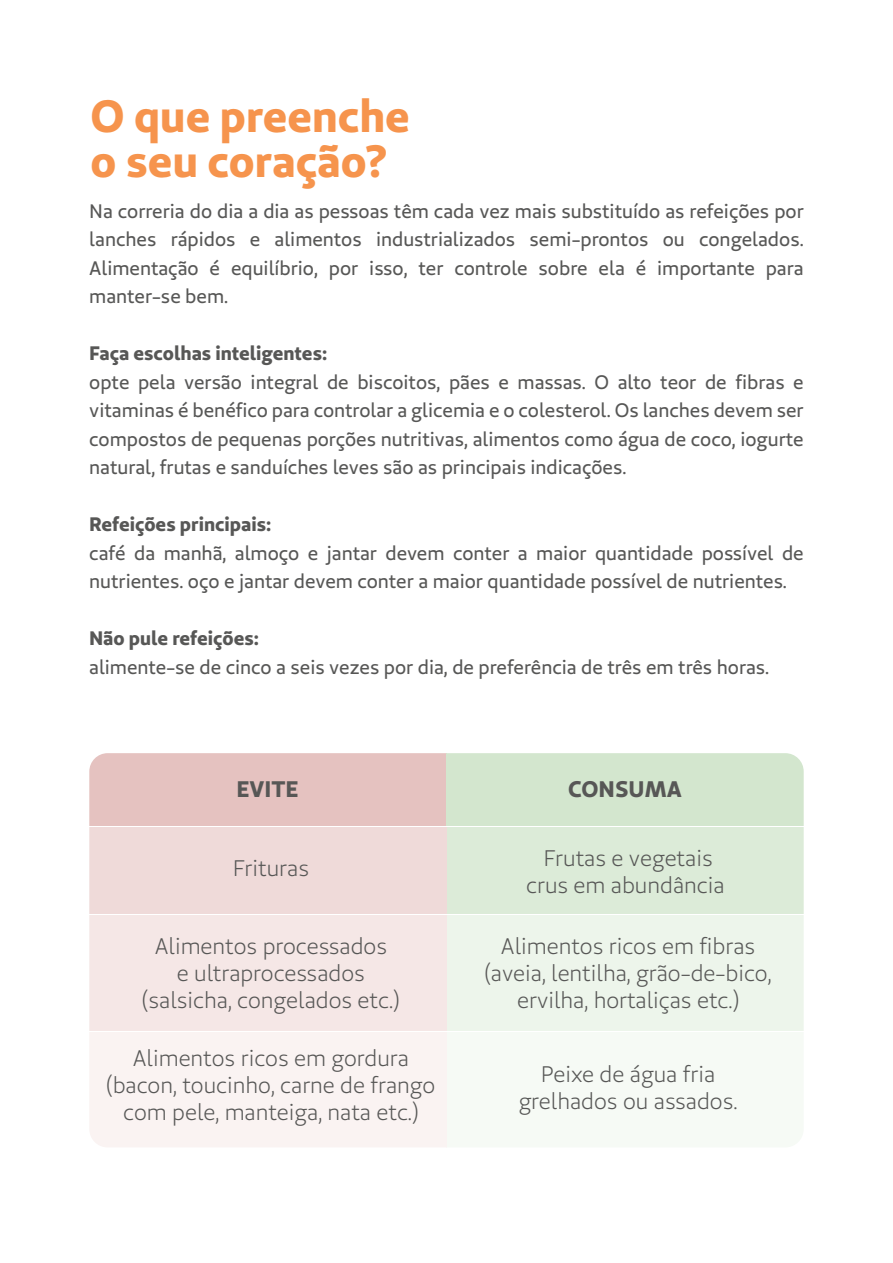
<style>
.page{position:relative;width:893px;height:1263px;background:#fff}
.page>*{position:absolute;margin:0;border:0;box-sizing:border-box;transform-origin:0 0}
.t1{font:45px/45px "Unimed Sans 2020 Bold";color:#f6944d}
.t2{font:22.5px/27px "Unimed Sans 2020 Book";color:#575756;text-align:center}
.t3{font:22.5px "Unimed Sans 2020 Bold";color:#575756}
.t4{font:19.5px/28.5px "Unimed Sans 2020 Regular";color:#575756;text-align:justify}
.t5{font:19.5px "Unimed Sans 2020 Bold";color:#575756}
</style>
<div class="page">
<div style="left:89px;top:753px;width:357px;height:72px;background:#e5c2c0"></div>
<div style="left:446px;top:753px;width:358px;height:72px;background:#d3e6ce"></div>
<div style="left:446px;top:827px;width:358px;height:87px;background:#dcebd8"></div>
<div style="left:446px;top:1032px;width:358px;height:115px;background:#f6faf5"></div>
<div style="left:446px;top:915px;width:358px;height:115px;background:#edf5eb"></div>
<div style="left:89px;top:827px;width:357px;height:87px;background:#efdad9"></div>
<div style="left:89px;top:1032px;width:357px;height:115px;background:#faf3f2"></div>
<div style="left:89px;top:915px;width:357px;height:115px;background:#f5e7e6"></div>
<h1 class="t1" style="left:91px;top:92px;width:321px">O que preenche o seu coração?</h1>
<p class="t4" style="left:89px;top:196px;width:716px">Na correria do dia a dia as pessoas têm cada vez mais substituído as refeições por lanches rápidos e alimentos industrializados semi-prontos ou congelados.<br>Alimentação é equilíbrio, por isso, ter controle sobre ela é importante para manter-se bem.</p>
<p class="t5" style="left:89px;top:340px;width:239px">Faça escolhas inteligentes:</p>
<p class="t4" style="left:89px;top:367px;width:716px">opte pela versão integral de biscoitos, pães e massas. O alto teor de fibras e vitaminas é benéfico para controlar a glicemia e o colesterol. Os lanches devem ser compostos de pequenas porções nutritivas, alimentos como água de coco, iogurte natural, frutas e sanduíches leves são as principais indicações.</p>
<p class="t5" style="left:89px;top:511px;width:183px">Refeições principais:</p>
<p class="t4" style="left:89px;top:538px;width:716px">café da manhã, almoço e jantar devem conter a maior quantidade possível de nutrientes. oço e jantar devem conter a maior quantidade possível de nutrientes.</p>
<p class="t5" style="left:89px;top:625px;width:171px">Não pule refeições:</p>
<p class="t4" style="left:89px;top:652px;width:681px">alimente-se de cinco a seis vezes por dia, de preferência de três em três horas.</p>
<p class="t3" style="left:236px;top:773px;width:64px">EVITE</p>
<p class="t3" style="left:568px;top:773px;width:115px">CONSUMA</p>
<p class="t2" style="left:233px;top:854px;width:78px">Frituras</p>
<p class="t2" style="left:142px;top:932px;width:259px">Alimentos processados<br>e ultraprocessados (salsicha, congelados etc.)</p>
<p class="t2" style="left:106px;top:1045px;width:330px">Alimentos ricos em gordura (bacon, toucinho, carne de frango com pele, manteiga, nata etc.)</p>
<p class="t2" style="left:526px;top:844px;width:200px">Frutas e vegetais crus em abundância</p>
<p class="t2" style="left:485px;top:932px;width:288px">Alimentos ricos em fibras (aveia, lentilha, grão-de-bico, ervilha, hortaliças etc.)</p>
<p class="t2" style="left:519px;top:1060px;width:220px">Peixe de água fria grelhados ou assados.</p>
</div>
